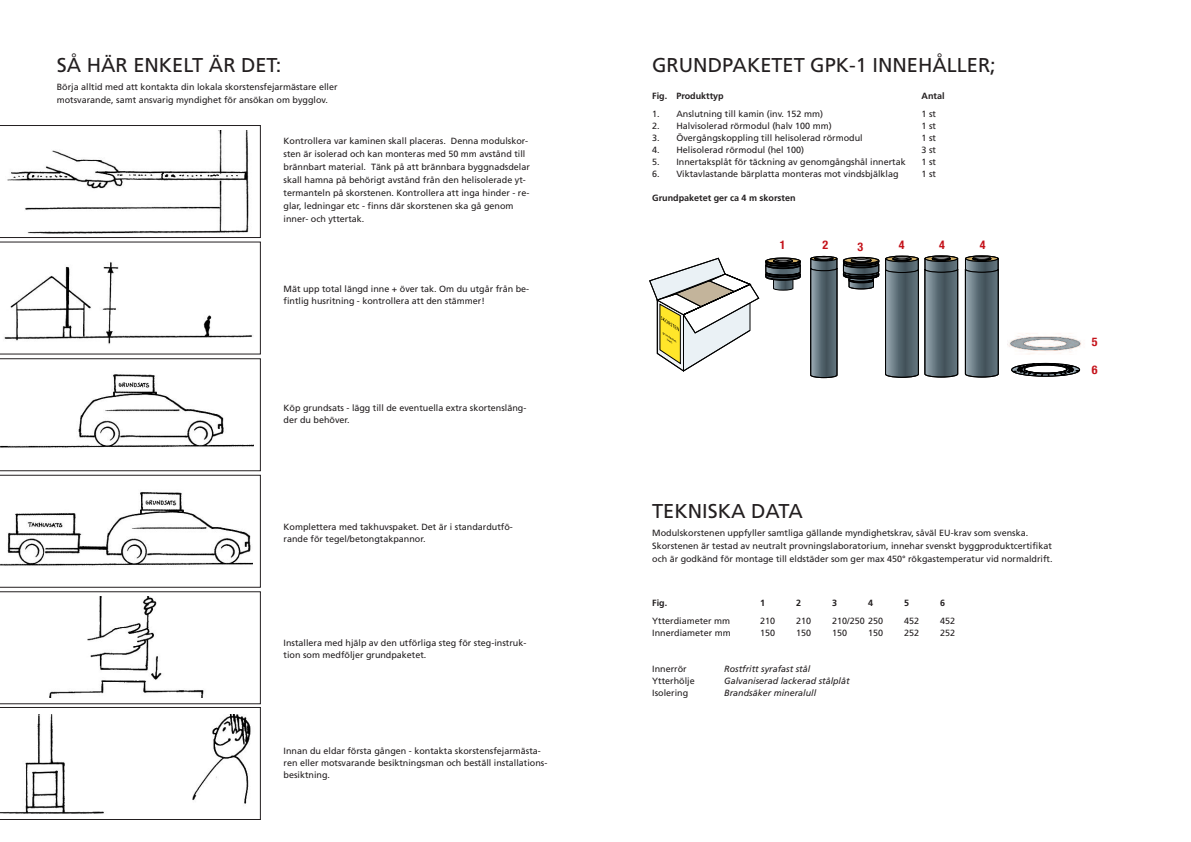
<style>
.page{position:relative;width:1191px;height:842px;background:#fff}
.page>*{position:absolute;margin:0;border:0;box-sizing:border-box;transform-origin:0 0}
.t1{font:20px "Frutiger";color:#231f20}
.t2{font:700 condensed 12px "Helvetica Neue";color:#c4121a}
.t3{font:9px/13px "Frutiger";color:#231f20}
.t4{font:italic 9px "Frutiger";color:#231f20}
.t5{font:700 9px "Frutiger";color:#231f20}
</style>
<div class="page">
<svg style="left:0;top:125px;width:261px;height:695px"></svg>
<svg style="left:649px;top:258px;width:110px;height:113px"></svg>
<img style="left:1008px;top:333px;width:73px;height:22px">
<svg style="left:810px;top:256px;width:27px;height:122px;background:#56646c"></svg>
<svg style="left:885px;top:256px;width:33px;height:121px;background:#596870"></svg>
<svg style="left:924px;top:256px;width:34px;height:121px;background:#57656c"></svg>
<svg style="left:965px;top:256px;width:33px;height:121px;background:#59686f"></svg>
<svg style="left:843px;top:257px;width:36px;height:32px"></svg>
<svg style="left:1011px;top:363px;width:68px;height:14px"></svg>
<svg style="left:774px;top:257px;width:27px;height:34px"></svg>
<svg style="left:765px;top:258px;width:35px;height:32px"></svg>
<img style="left:5px;top:130px;width:249px;height:104px">
<img style="left:0;top:253px;width:254px;height:92px">
<img style="left:0;top:368px;width:254px;height:91px">
<img style="left:0;top:483px;width:253px;height:93px">
<img style="left:30px;top:596px;width:192px;height:101px">
<img style="left:0;top:714px;width:258px;height:102px">
<h1 class="t1" style="left:57px;top:57px;width:226px">SÅ HÄR ENKELT ÄR DET:</h1>
<p class="t3" style="left:57px;top:81px;width:282px">Börja alltid med att kontakta din lokala skorstensfejarmästare eller motsvarande, samt ansvarig myndighet för ansökan om bygglov.</p>
<p class="t3" style="left:283px;top:135px;width:248px">Kontrollera var kaminen skall placeras. Denna modulskor&shy;sten är isolerad och kan monteras med 50 mm avstånd till brännbart material. Tänk på att brännbara byggnadsdelar skall hamna på behörigt avstånd från den helisolerade yt&shy;termanteln på skorstenen. Kontrollera att inga hinder - re&shy;glar, ledningar etc - finns där skorstenen ska gå genom inner- och yttertak.</p>
<p class="t3" style="left:283px;top:283px;width:247px;line-height:12px">Mät upp total längd inne + över tak. Om du utgår från be&shy;fintlig husritning - kontrollera att den stämmer!</p>
<p class="t3" style="left:283px;top:403px;width:244px;line-height:12px">Köp grundsats - lägg till de eventuella extra skortensläng&shy;der du behöver.</p>
<p class="t3" style="left:283px;top:521px;width:231px;line-height:12px">Komplettera med takhuvspaket. Det är i standardutfö&shy;rande för tegel/betongtakpannor.</p>
<p class="t3" style="left:283px;top:637px;width:244px;line-height:12px">Installera med hjälp av den utförliga steg för steg-instruk&shy;tion som medföljer grundpaketet.</p>
<p class="t3" style="left:283px;top:746px;width:265px;line-height:12px">Innan du eldar första gången - kontakta skorstensfejarmästa&shy;ren eller motsvarande besiktningsman och beställ installations&shy;besiktning.</p>
<h1 class="t1" style="left:652px;top:57px;width:345px">GRUNDPAKETET GPK-1 INNEHÅLLER;</h1>
<p class="t5" style="left:652px;top:92px;width:73px">Fig. Produkttyp</p>
<p class="t5" style="left:921px;top:92px;width:24px">Antal</p>
<p class="t3" style="left:652px;top:108px;width:172px">1. Anslutning till kamin (inv. 152 mm)</p>
<p class="t3" style="left:921px;top:108px;width:16px">1 st</p>
<p class="t3" style="left:652px;top:120px;width:181px">2. Halvisolerad rörmodul (halv 100 mm)</p>
<p class="t3" style="left:921px;top:120px;width:16px">1 st</p>
<p class="t3" style="left:652px;top:132px;width:212px">3. Övergångskoppling till helisolerad rörmodul</p>
<p class="t3" style="left:921px;top:132px;width:16px">1 st</p>
<p class="t3" style="left:652px;top:144px;width:154px">4. Helisolerad rörmodul (hel 100)</p>
<p class="t3" style="left:921px;top:144px;width:16px">3 st</p>
<p class="t3" style="left:652px;top:156px;width:255px">5. Innertaksplåt för täckning av genomgångshål innertak</p>
<p class="t3" style="left:921px;top:156px;width:16px">1 st</p>
<p class="t3" style="left:652px;top:168px;width:248px">6. Viktavlastande bärplatta monteras mot vindsbjälklag</p>
<p class="t3" style="left:921px;top:168px;width:16px">1 st</p>
<p class="t5" style="left:652px;top:194px;width:145px">Grundpaketet ger ca 4 m skorsten</p>
<h2 class="t2" style="left:780px;top:238px;width:7px">1</h2>
<h2 class="t2" style="left:822px;top:238px;width:7px">2</h2>
<h2 class="t2" style="left:857px;top:239px;width:7px">3</h2>
<h2 class="t2" style="left:939px;top:238px;width:7px">4</h2>
<h2 class="t2" style="left:899px;top:238px;width:7px">4</h2>
<h2 class="t2" style="left:980px;top:238px;width:7px">4</h2>
<h2 class="t2" style="left:1091px;top:335px;width:7px">5</h2>
<h2 class="t2" style="left:1091px;top:363px;width:7px">6</h2>
<h1 class="t1" style="left:652px;top:503px;width:152px">TEKNISKA DATA</h1>
<p class="t3" style="left:652px;top:527px;width:402px">Modulskorstenen uppfyller samtliga gällande myndighetskrav, såväl EU-krav som svenska.<br>Skorstenen är testad av neutralt provningslaboratorium, innehar svenskt byggproduktcertifikat och är godkänd för montage till eldstäder som ger max 450° rökgastemperatur vid normaldrift.</p>
<p class="t5" style="left:652px;top:599px;width:16px">Fig.</p>
<p class="t5" style="left:760px;top:599px;width:7px">1</p>
<p class="t5" style="left:796px;top:599px;width:7px">2</p>
<p class="t5" style="left:832px;top:599px;width:7px">3</p>
<p class="t5" style="left:868px;top:599px;width:7px">4</p>
<p class="t5" style="left:904px;top:599px;width:7px">5</p>
<p class="t5" style="left:940px;top:599px;width:7px">6</p>
<p class="t3" style="left:652px;top:615px;width:79px">Ytterdiameter mm</p>
<p class="t3" style="left:760px;top:615px;width:16px">210</p>
<p class="t3" style="left:796px;top:615px;width:16px">210</p>
<p class="t3" style="left:832px;top:615px;width:52px">210/250 250</p>
<p class="t3" style="left:904px;top:615px;width:16px">452</p>
<p class="t3" style="left:940px;top:615px;width:16px">452</p>
<p class="t3" style="left:652px;top:627px;width:80px">Innerdiameter mm</p>
<p class="t3" style="left:760px;top:627px;width:16px">150</p>
<p class="t3" style="left:796px;top:627px;width:16px">150</p>
<p class="t3" style="left:832px;top:627px;width:16px">150</p>
<p class="t3" style="left:868px;top:627px;width:16px">150</p>
<p class="t3" style="left:904px;top:627px;width:16px">252</p>
<p class="t3" style="left:940px;top:627px;width:16px">252</p>
<p class="t3" style="left:652px;top:663px;width:36px">Innerrör</p>
<p class="t4" style="left:724px;top:665px;width:87px">Rostfritt syrafast stål</p>
<p class="t3" style="left:652px;top:675px;width:44px">Ytterhölje</p>
<p class="t4" style="left:724px;top:677px;width:127px">Galvaniserad lackerad stålplåt</p>
<p class="t3" style="left:652px;top:687px;width:37px">Isolering</p>
<p class="t4" style="left:724px;top:689px;width:93px">Brandsäker mineralull</p>
</div>
